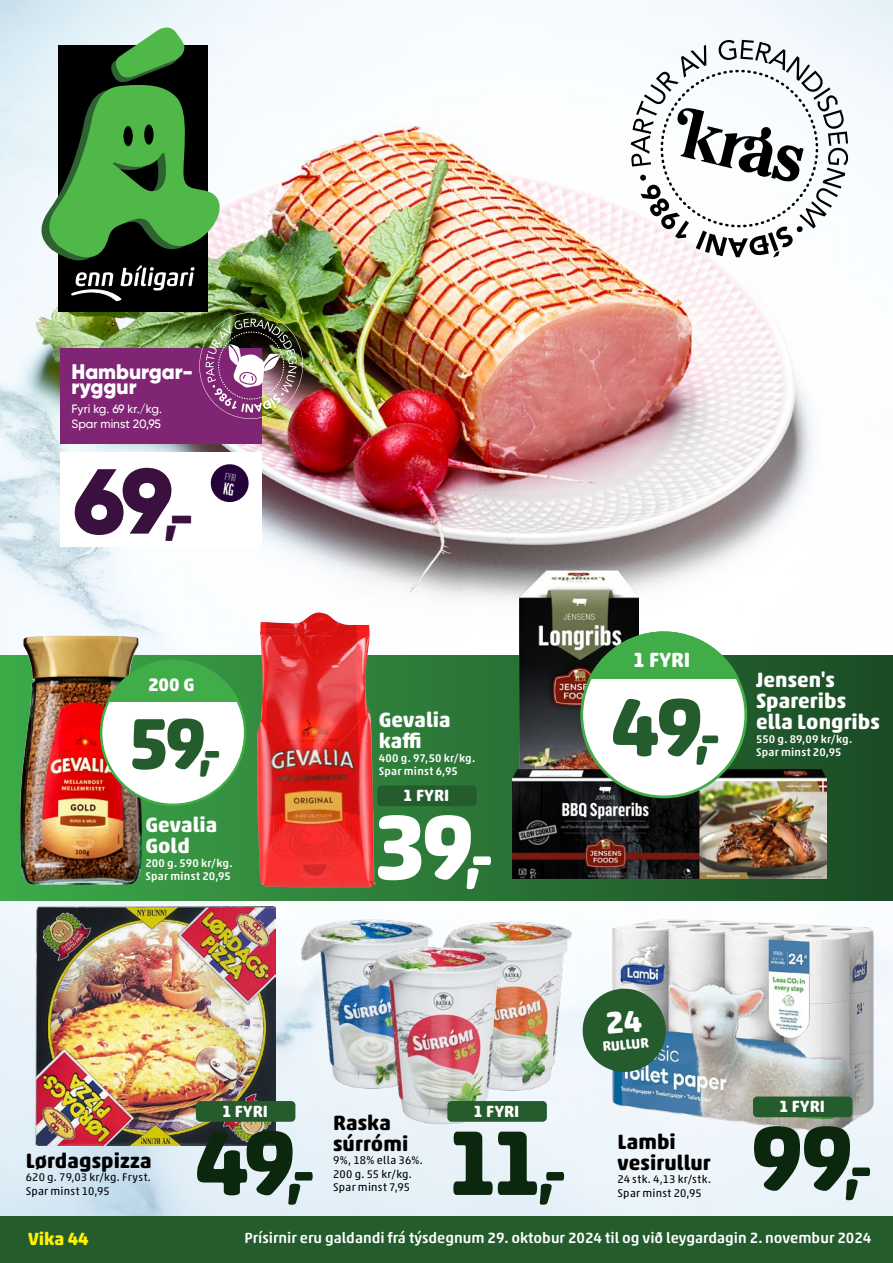
<style>
.page{position:relative;width:893px;height:1263px;background:#fff}
.page>*{position:absolute;margin:0;border:0;box-sizing:border-box;transform-origin:0 0}
.t1{font:700 93px "Akko Rounded Std";color:#0b270e}
.t2{font:700 93px "Akko Rounded Std";color:#fff}
.t3{font:900 92.1px "Gilroy";color:#3a103e}
.t4{font:700 83.4px "Akko Rounded Std";color:#245c2e}
.t5{font:700 73.2px "Akko Rounded Std";color:#245c2e}
.t6{font:700 21px/21px "Akko Rounded Std";letter-spacing:.005em;color:#fff}
.t7{font:700 21px/21px "Akko Rounded Std";letter-spacing:.005em;color:#000}
.t8{font:900 21px/15px "Gilroy";color:#fff}
.t9{font:700 20.85px "Akko Rounded Std";color:#fff}
.t10{font:700 18.3px "Akko Rounded Std";color:#fff}
.t11{font:700 18px "Akko Rounded Std";color:#fff200}
.t12{font:700 16.5px "Akko Rounded Std";letter-spacing:.01em;color:#fff}
.t13{font:500 15px "Akko Rounded Std";color:#fff}
.t14{font:700 13.95px "Akko Rounded Std";color:#fff}
.t15{font:500 12px/14.4px "Gilroy";color:#fff}
.t16{font:11.25px/13.5px "Akko Rounded Std";letter-spacing:.02em;color:#000}
.t17{font:500 11.25px/13.5px "Akko Rounded Std";letter-spacing:.02em;color:#fff}
.t18{font:300 10.05px "Good Pro Comp";color:#fff}
.s1{font-size:48.75px}
.s2{font-size:62.1px}
.s3{font-size:55.65px}
</style>
<div class="page">
<img style="left:0;top:0;width:893px;height:1216px">
<div style="left:0;top:655px;width:893px;height:246px;background:linear-gradient(to right,#3da949,#1b4a26)"></div>
<div style="left:58px;top:45px;width:150px;height:266px;background:#000"></div>
<svg style="left:41px;top:28px;width:179px;height:274px"></svg>
<div style="left:0;top:1216px;width:893px;height:47px;background:#245c2e"></div>
<svg style="left:631px;top:40px;width:217px;height:218px"></svg>
<div style="left:60px;top:453px;width:201px;height:94px;background:#fff"></div>
<div style="left:60px;top:348px;width:201px;height:96px;background:#802474"></div>
<img style="left:199px;top:312px;width:104px;height:108px">
<img style="left:612px;top:919px;width:262px;height:213px">
<div style="left:753px;top:1096px;width:99px;height:21px;background:#245c2e;border-radius:4px"></div>
<img style="left:295px;top:901px;width:158px;height:199px">
<img style="left:435px;top:903px;width:157px;height:199px">
<img style="left:362px;top:927px;width:166px;height:209px">
<div style="left:447px;top:1101px;width:100px;height:21px;background:#245c2e;border-radius:4px"></div>
<img style="left:35px;top:907px;width:240px;height:238px">
<img style="left:20px;top:636px;width:122px;height:249px">
<img style="left:257px;top:612px;width:119px;height:276px">
<div style="left:101px;top:661px;width:144px;height:144px;background:#fff;border-radius:50%"></div>
<svg style="left:100px;top:660px;width:146px;height:41px;background:#499d44"></svg>
<div style="left:196px;top:1101px;width:99px;height:21px;background:#245c2e;border-radius:4px"></div>
<img style="left:520px;top:570px;width:118px;height:199px">
<img style="left:512px;top:769px;width:315px;height:110px">
<div style="left:582px;top:633px;width:164px;height:164px;background:#fff;border-radius:50%"></div>
<svg style="left:580px;top:631px;width:167px;height:48px;fill:#41ad49"></svg>
<div style="left:377px;top:785px;width:100px;height:21px;background:#245c2e;border-radius:4px"></div>
<svg style="left:210px;top:464px;width:39px;height:39px"></svg>
<svg style="left:581px;top:987px;width:87px;height:87px;background:#4d7a5c"></svg>
<h3 class="t8" style="left:71px;top:364px;width:123px">Hamburgar&shy;ryggur</h3>
<p class="t15" style="left:71px;top:402px;width:92px">Fyri kg. 69 kr./kg.<br>Spar minst 20,95</p>
<h2 class="t3" style="left:73px;top:443px;width:122px">69<span class="s1">,-</span></h2>
<p class="t18" style="left:226px;top:471px;width:13px;rotate:8deg">FYRI</p>
<h3 class="t10" style="left:148px;top:673px;width:48px">200 G</h3>
<h3 class="t5" style="left:128px;top:699px;width:95px">59<span class="s1">,-</span></h3>
<h3 class="t6" style="left:145px;top:814px;width:73px">Gevalia<br>Gold</h3>
<p class="t17" style="left:145px;top:856px;width:89px">200 g. 590 kr/kg.<br>Spar minst 20,95</p>
<h3 class="t6" style="left:379px;top:709px;width:73px">Gevalia kaffi</h3>
<p class="t17" style="left:379px;top:751px;width:98px">400 g. 97,50 kr/kg.<br>Spar minst 6,95</p>
<h3 class="t12" style="left:403px;top:785px;width:47px">1 FYRI</h3>
<h1 class="t2" style="left:373px;top:790px;width:122px">39<span class="s2">,-</span></h1>
<h3 class="t9" style="left:633px;top:647px;width:59px">1 FYRI</h3>
<h3 class="t4" style="left:611px;top:676px;width:111px">49<span class="s3">,-</span></h3>
<h3 class="t6" style="left:756px;top:669px;width:125px">Jensen's<br>Spareribs ella Longribs</h3>
<p class="t17" style="left:756px;top:732px;width:98px">550 g. 89,09 kr/kg.<br>Spar minst 20,95</p>
<h3 class="t7" style="left:26px;top:1149px;width:127px">Lørdagspizza</h3>
<p class="t16" style="left:26px;top:1170px;width:127px">620 g. 79,03 kr/kg. Fryst.<br>Spar minst 10,95</p>
<h3 class="t12" style="left:222px;top:1101px;width:47px">1 FYRI</h3>
<h1 class="t1" style="left:195px;top:1105px;width:122px">49<span class="s2">,-</span></h1>
<h3 class="t7" style="left:333px;top:1111px;width:77px">Raska súrrómi</h3>
<p class="t16" style="left:333px;top:1153px;width:91px">9%, 18% ella 36%.<br>200 g. 55 kr/kg.<br>Spar minst 7,95</p>
<h3 class="t12" style="left:473px;top:1101px;width:47px">1 FYRI</h3>
<h1 class="t1" style="left:446px;top:1105px;width:122px">11<span class="s2">,-</span></h1>
<p class="t14" style="left:602px;top:1038px;width:48px;rotate:-5deg">RULLUR</p>
<h3 class="t7" style="left:618px;top:1130px;width:95px">Lambi vesirullur</h3>
<p class="t16" style="left:618px;top:1172px;width:95px">24 stk. 4,13 kr/stk.<br>Spar minst 20,95</p>
<h3 class="t12" style="left:779px;top:1096px;width:47px">1 FYRI</h3>
<h1 class="t1" style="left:750px;top:1101px;width:124px">99<span class="s2">,-</span></h1>
<h3 class="t11" style="left:28px;top:1227px;width:62px">Vika 44</h3>
<h3 class="t13" style="left:244px;top:1228px;width:628px">Prísirnir eru galdandi frá týsdegnum 29. oktobur 2024 til og við leygardagin 2. novembur 2024</h3>
</div>
